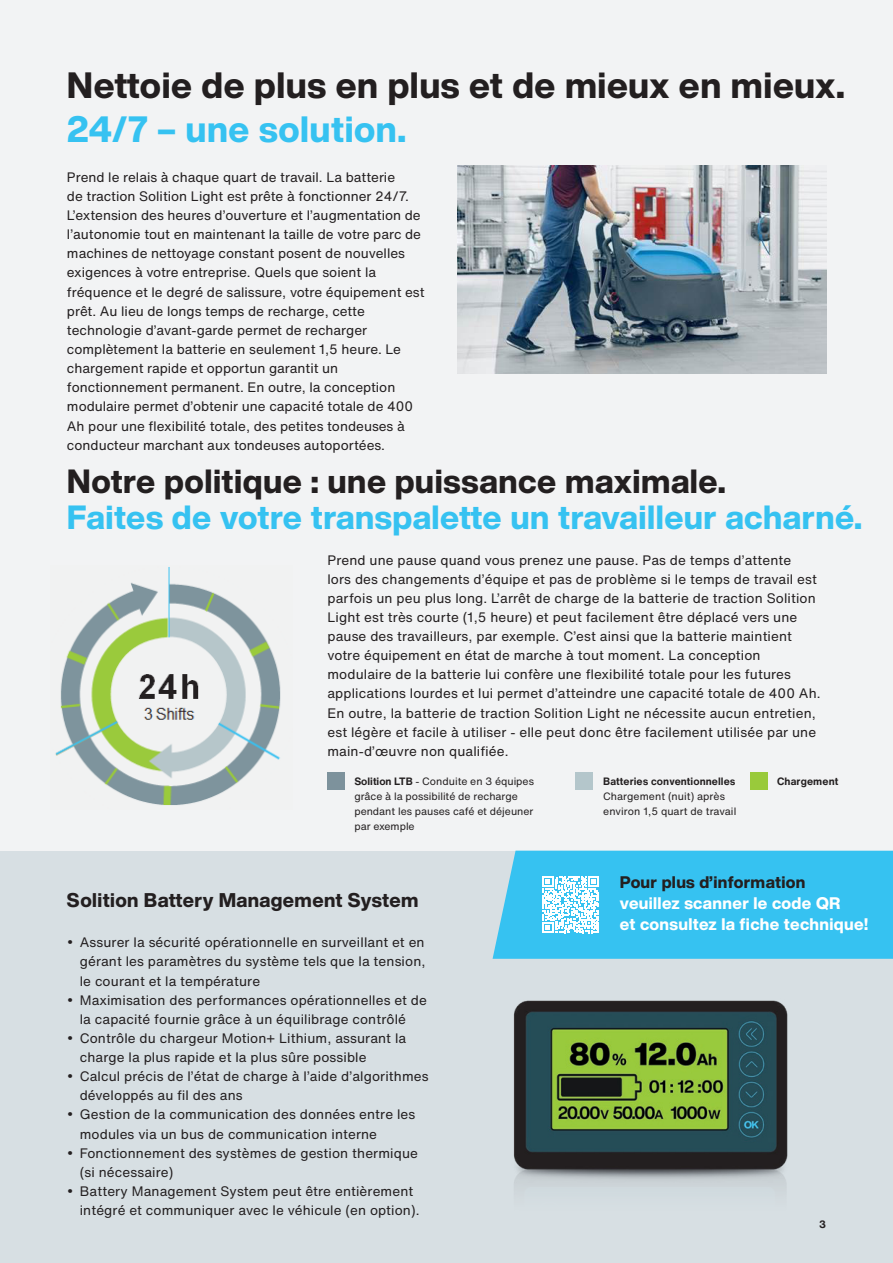
<style>
.page{position:relative;width:893px;height:1263px;background:#f2f3f4}
.page>*{position:absolute;margin:0;border:0;box-sizing:border-box;transform-origin:0 0}
.Headline_16{font:800 36px "Helvetica Now Display";letter-spacing:.015em;color:#231f20}
.Headline_16-2{font:800 36px "Helvetica Now Display";letter-spacing:.015em;color:#36c2f1}
.Headline_25_black{font:800 33px/36px "Helvetica Now Display";letter-spacing:.015em;color:#36c2f1}
.Headline_13{font:800 19.5px "Helvetica Now Display";letter-spacing:.02em;color:#231f20}
.t1{font:800 16.5px/21px "Helvetica Now Display";letter-spacing:.02em;color:#fff}
.t2{font:800 16.5px "Helvetica Now Display";letter-spacing:.02em;color:#231f20}
.Copy_9{font:13.5px/19.2px "Helvetica Now Text";letter-spacing:.01em;color:#231f20}
.Copy_7_bold{font:10.5px/15px "Helvetica Now Text";color:#231f20}
.Copy_7{font:10.5px/15px "Helvetica Now Text";letter-spacing:.005em;color:#231f20}
.Copy_7_bold-2{font:700 10.5px "Helvetica Now Text";letter-spacing:.01em;color:#231f20}
.s1{color:#231f20}
.s2{font-weight:700}
.s3{font-size:18px}
</style>
<div class="page">
<div style="left:0;top:851px;width:893px;height:412px;background:#d7dfe3"></div>
<img style="left:513px;top:1000px;width:275px;height:188px">
<img style="left:55px;top:567px;width:226px;height:239px">
<img style="left:458px;top:165px;width:368px;height:208px">
<div style="left:327px;top:772px;width:17px;height:17px;background:#7d929c"></div>
<div style="left:575px;top:772px;width:17px;height:17px;background:#b4c6cb"></div>
<div style="left:751px;top:772px;width:17px;height:17px;background:#99ca3b"></div>
<svg style="left:493px;top:851px;width:400px;height:108px;background:#48c6f1"></svg>
<p class="Headline_16" style="left:67px;top:61px;width:779px">Nettoie de plus en plus et de mieux en mieux.</p>
<p class="Headline_16-2" style="left:67px;top:104px;width:341px">24/7 – une solution.</p>
<p class="Copy_9" style="left:67px;top:167px;width:359px">Prend le relais à chaque quart de travail. La batterie<br>de traction Solition Light est prête à fonctionner 24/7.<br>L’extension des heures d’ouverture et l’augmentation de l’autonomie tout en maintenant la taille de votre parc de machines de nettoyage constant posent de nouvelles exigences à votre entreprise. Quels que soient la fréquence et le degré de salissure, votre équipement est prêt. Au lieu de longs temps de recharge, cette technologie d’avant-garde permet de recharger complètement la batterie en seulement 1,5 heure. Le chargement rapide et opportun garantit un fonctionnement permanent. En outre, la conception modulaire permet d’obtenir une capacité totale de 400<br>Ah pour une flexibilité totale, des petites tondeuses à conducteur marchant aux tondeuses autoportées.</p>
<p class="Headline_25_black" style="left:67px;top:464px;width:797px"><span class="s1">Notre politique : une puissance maximale.<br></span>Faites de votre transpalette un travailleur acharné.</p>
<p class="Copy_9" style="left:327px;top:550px;width:495px">Prend une pause quand vous prenez une pause. Pas de temps d’attente<br>lors des changements d’équipe et pas de problème si le temps de travail est parfois un peu plus long. L’arrêt de charge de la batterie de traction Solition Light est très courte (1,5 heure) et peut facilement être déplacé vers une pause des travailleurs, par exemple. C’est ainsi que la batterie maintient votre équipement en état de marche à tout moment. La conception modulaire de la batterie lui confère une flexibilité totale pour les futures applications lourdes et lui permet d’atteindre une capacité totale de 400 Ah.<br>En outre, la batterie de traction Solition Light ne nécessite aucun entretien, est légère et facile à utiliser - elle peut donc être facilement utilisée par une main-d’œuvre non qualifiée.</p>
<p class="Copy_7_bold" style="left:354px;top:773px;width:181px"><span class="s2">Solition LTB</span> - Conduite en 3 équipes grâce à la possibilité de recharge pendant les pauses café et déjeuner par exemple</p>
<p class="Copy_7" style="left:603px;top:773px;width:135px"><span class="s2">Batteries conventionnelles<br></span>Chargement (nuit) après environ 1,5 quart de travail</p>
<p class="Copy_7_bold-2" style="left:777px;top:773px;width:63px">Chargement</p>
<p class="Headline_13" style="left:67px;top:886px;width:353px">Solition Battery Management System</p>
<p class="Copy_9" style="left:80px;top:932px;width:347px;text-align:justify;text-indent:-13px"><span class="s3">•</span> Assurer la sécurité opérationnelle en surveillant et en gérant les paramètres du système tels que la tension, le courant et la température</p>
<p class="Copy_9" style="left:80px;top:990px;width:349px;text-indent:-13px"><span class="s3">•</span> Maximisation des performances opérationnelles et de la capacité fournie grâce à un équilibrage contrôlé</p>
<p class="Copy_9" style="left:80px;top:1028px;width:328px;text-indent:-13px"><span class="s3">•</span> Contrôle du chargeur Motion+ Lithium, assurant la charge la plus rapide et la plus sûre possible</p>
<p class="Copy_9" style="left:80px;top:1066px;width:350px;text-indent:-13px"><span class="s3">•</span> Calcul précis de l’état de charge à l’aide d’algorithmes développés au fil des ans</p>
<p class="Copy_9" style="left:80px;top:1105px;width:337px;text-indent:-13px"><span class="s3">•</span> Gestion de la communication des données entre les modules via un bus de communication interne</p>
<p class="Copy_9" style="left:80px;top:1143px;width:340px;text-indent:-13px"><span class="s3">•</span> Fonctionnement des systèmes de gestion thermique (si nécessaire)</p>
<p class="Copy_9" style="left:80px;top:1181px;width:341px;text-indent:-13px"><span class="s3">•</span> Battery Management System peut être entièrement intégré et communiquer avec le véhicule (en option).</p>
<p class="t2" style="left:620px;top:871px;width:187px">Pour plus d’information</p>
<p class="t1" style="left:620px;top:893px;width:250px">veuillez scanner le code QR<br>et consultez la fiche technique!</p>
<p class="Copy_7_bold-2" style="left:819px;top:1216px;width:8px">3</p>
</div>
